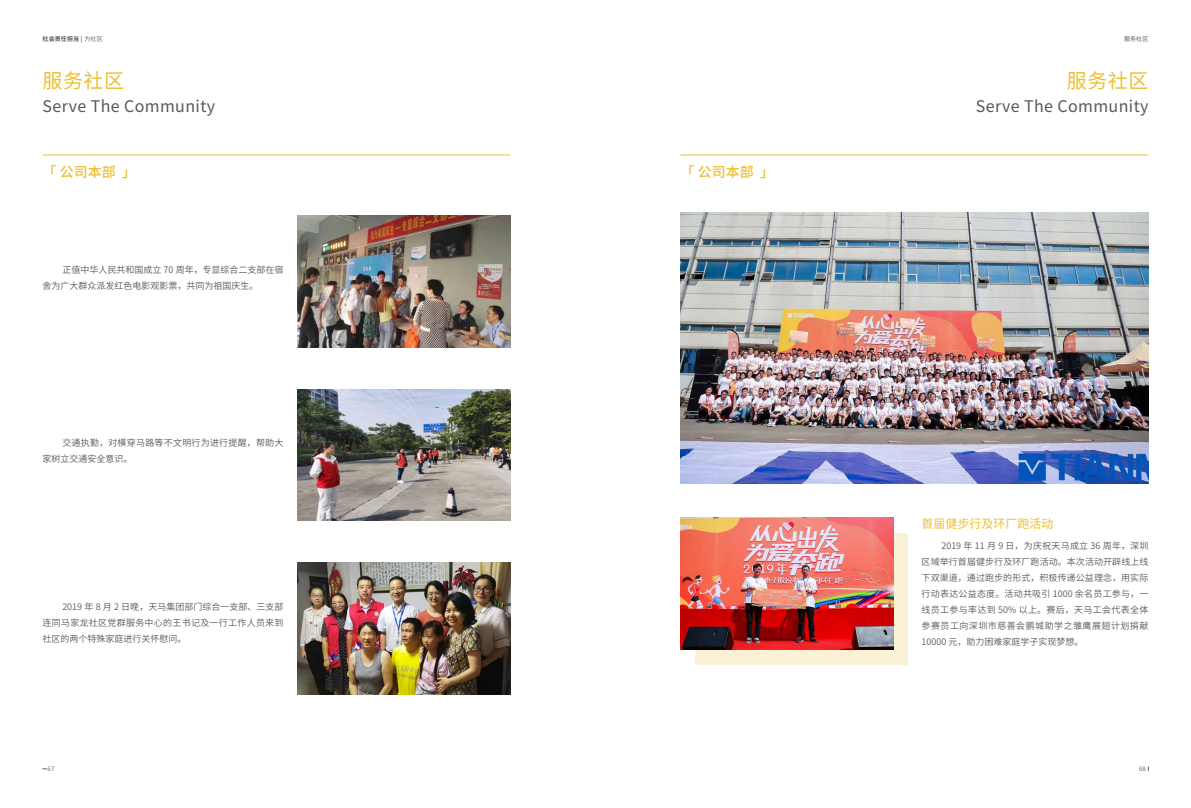
<style>
.page{position:relative;width:1191px;height:808px;background:#fff}
.page>*{position:absolute;margin:0;border:0;box-sizing:border-box;transform-origin:0 0}
.t1{font:20px "Source Han Sans CN";letter-spacing:.025em;color:#ebc032}
.t2{font:16px "Source Han Sans CN";letter-spacing:.025em;color:#585857}
.t3{font:500 14px "Source Han Sans CN";color:#ebc032}
.t4{font:12px "Source Han Sans CN";color:#ebc032}
.t5{font:9px/16px "Source Han Sans CN";color:#585857;text-align:justify}
.t6{font:9px/16px "Source Han Sans CN";letter-spacing:.025em;color:#585857}
.t7{font:700 6px "Source Han Sans CN";letter-spacing:.025em;color:#585857}
.t8{font:6px "Source Han Sans CN";color:#585857}
.t9{font:6px "Source Han Sans CN";color:#585857}
.s1{font-weight:400}
</style>
<div class="page">
<hr style="left:43px;top:155px;width:467px;height:1px;background:#ebc032">
<hr style="left:680px;top:155px;width:468px;height:1px;background:#ebc032">
<img style="left:298px;top:215px;width:212px;height:132px">
<img style="left:298px;top:389px;width:212px;height:132px">
<svg style="left:680px;top:517px;width:227px;height:148px"></svg>
<img style="left:680px;top:517px;width:213px;height:132px">
<img style="left:298px;top:563px;width:212px;height:131px">
<img style="left:680px;top:213px;width:468px;height:270px">
<p class="t7" style="left:43px;top:35px;width:62px">社会责任担当 | <span class="s1">为社区</span></p>
<p class="t8" style="left:1124px;top:35px;width:26px">服务社区</p>
<h1 class="t1" style="left:43px;top:69px;width:83px">服务社区</h1>
<h1 class="t1" style="left:1067px;top:69px;width:83px">服务社区</h1>
<h2 class="t2" style="left:43px;top:97px;width:174px">Serve The Community</h2>
<h2 class="t2" style="left:975px;top:97px;width:174px">Serve The Community</h2>
<h3 class="t3" style="left:43px;top:164px;width:95px">「 公司本部 」</h3>
<p class="t5" style="left:43px;top:262px;width:242px;text-indent:20px">正值中华人民共和国成立 70 周年，专显综合二支部在宿舍为广大群众派发红色电影观影票，共同为祖国庆生。</p>
<p class="t6" style="left:43px;top:435px;width:242px;text-indent:20px">交通执勤，对横穿马路等不文明行为进行提醒，帮助大家树立交通安全意识。</p>
<p class="t5" style="left:43px;top:599px;width:242px;text-indent:20px">2019 年 8 月 2 日晚，天马集团部门综合一支部、三支部连同马家龙社区党群服务中心的王书记及一行工作人员来到社区的两个特殊家庭进行关怀慰问。</p>
<h3 class="t3" style="left:680px;top:164px;width:95px">「 公司本部 」</h3>
<h3 class="t4" style="left:921px;top:517px;width:133px">首届健步行及环厂跑活动</h3>
<p class="t5" style="left:921px;top:538px;width:228px;text-indent:20px">2019 年 11 月 9 日，为庆祝天马成立 36 周年，深圳区域举行首届健步行及环厂跑活动。本次活动开辟线上线下双渠道，通过跑步的形式，积极传递公益理念，用实际行动表达公益态度。活动共吸引 1000 余名员工参与，一线员工参与率达到 50% 以上。赛后，天马工会代表全体参赛员工向深圳市慈善会鹏城助学之雏鹰展翅计划捐献10000 元，助力困难家庭学子实现梦想。</p>
<p class="t9" style="left:48px;top:765px;width:8px">67</p>
<p class="t9" style="left:1139px;top:765px;width:8px">68</p>
</div>
